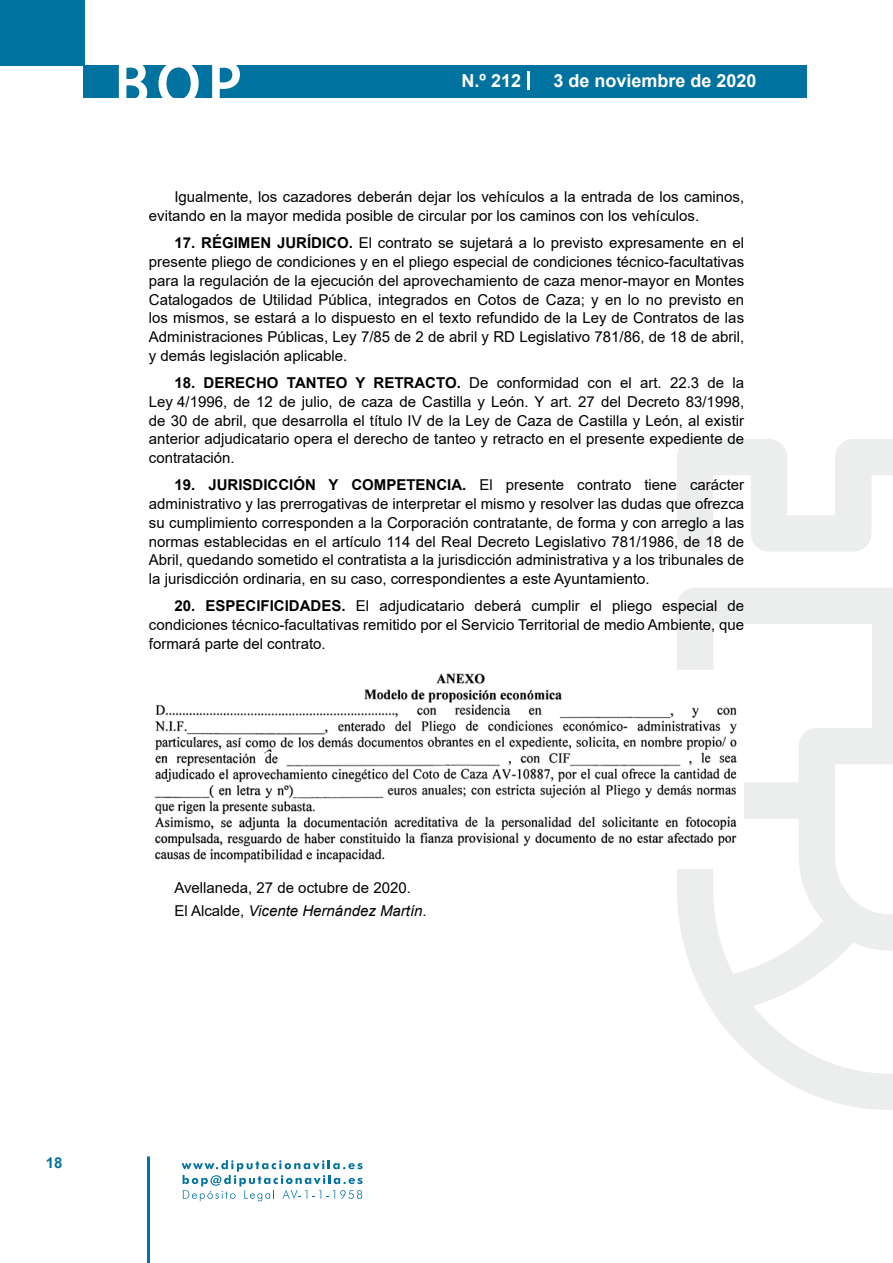
<style>
.page{position:relative;width:893px;height:1263px;background:#fff}
.page>*{position:absolute;margin:0;border:0;box-sizing:border-box;transform-origin:0 0}
.t1{font:500 61.5px "Avant Garde";color:#fff}
.t2{font:700 18px "Arial";color:#fff}
.t3{font:15px/18.8px "Arial";color:#000;text-align:justify}
.t4{font:700 15px "Arial";color:#04739f}
.s1{font-weight:700}
.s2{font-style:italic}
</style>
<div class="page">
<div style="left:0;top:0;width:85px;height:65px;background:#00729f"></div>
<div style="left:84px;top:65px;width:723px;height:33px;background:#00729f"></div>
<svg style="left:118px;top:65px;width:30px;height:33px"></svg>
<svg style="left:158px;top:65px;width:41px;height:33px"></svg>
<svg style="left:212px;top:65px;width:28px;height:33px"></svg>
<svg style="left:182px;top:1160px;width:181px;height:41px"></svg>
<hr style="left:147px;top:1156px;width:3px;height:107px;background:#04739f">
<svg style="left:528px;top:71px;width:2px;height:19px"></svg>
<svg style="left:677px;top:439px;width:216px;height:671px"></svg>
<img style="left:154px;top:670px;width:589px;height:198px">
<h1 class="t1" style="left:115px;top:46px;width:128px">BOP</h1>
<p class="t2" style="left:462px;top:68px;width:61px">N.º 212</p>
<p class="t2" style="left:553px;top:68px;width:205px">3 de noviembre de 2020</p>
<p class="t3" style="left:149px;top:188px;width:597px;text-indent:26px">Igualmente, los cazadores deberán dejar los vehículos a la entrada de los caminos, evitando en la mayor medida posible de circular por los caminos con los vehículos.</p>
<p class="t3" style="left:149px;top:234px;width:597px;text-indent:26px"><span class="s1">17. RÉGIMEN JURÍDICO.</span> El contrato se sujetará a lo previsto expresamente en el presente pliego de condiciones y en el pliego especial de condiciones técnico-facultativas para la regulación de la ejecución del aprovechamiento de caza menor-mayor en Montes Catalogados de Utilidad Pública, integrados en Cotos de Caza; y en lo no previsto en los mismos, se estará a lo dispuesto en el texto refundido de la Ley de Contratos de las Administraciones Públicas, Ley 7/85 de 2 de abril y RD Legislativo 781/86, de 18 de abril, y demás legislación aplicable.</p>
<p class="t3" style="left:149px;top:373px;width:597px;text-indent:26px"><span class="s1">18. DERECHO TANTEO Y RETRACTO.</span> De conformidad con el art. 22.3 de la Ley 4/1996, de 12 de julio, de caza de Castilla y León. Y art. 27 del Decreto 83/1998, de 30 de abril, que desarrolla el título IV de la Ley de Caza de Castilla y León, al existir anterior adjudicatario opera el derecho de tanteo y retracto en el presente expediente de contratación.</p>
<p class="t3" style="left:149px;top:476px;width:597px;text-indent:26px"><span class="s1">19. JURISDICCIÓN Y COMPETENCIA.</span> El presente contrato tiene carácter administrativo y las prerrogativas de interpretar el mismo y resolver las dudas que ofrezca su cumplimiento corresponden a la Corporación contratante, de forma y con arreglo a las normas establecidas en el artículo 114 del Real Decreto Legislativo 781/1986, de 18 de Abril, quedando sometido el contratista a la jurisdicción administrativa y a los tribunales de la jurisdicción ordinaria, en su caso, correspondientes a este Ayuntamiento.</p>
<p class="t3" style="left:149px;top:597px;width:597px;text-indent:26px"><span class="s1">20. ESPECIFICIDADES.</span> El adjudicatario deberá cumplir el pliego especial de condiciones técnico-facultativas remitido por el Servicio Territorial de medio Ambiente, que formará parte del contrato.</p>
<p class="t3" style="left:174px;top:877px;width:254px;line-height:22.2px">Avellaneda, 27 de octubre de 2020.<br>El Alcalde, <span class="s2">Vicente Hernández Martín</span>.</p>
<p class="t4" style="left:46px;top:1152px;width:18px">18</p>
</div>
